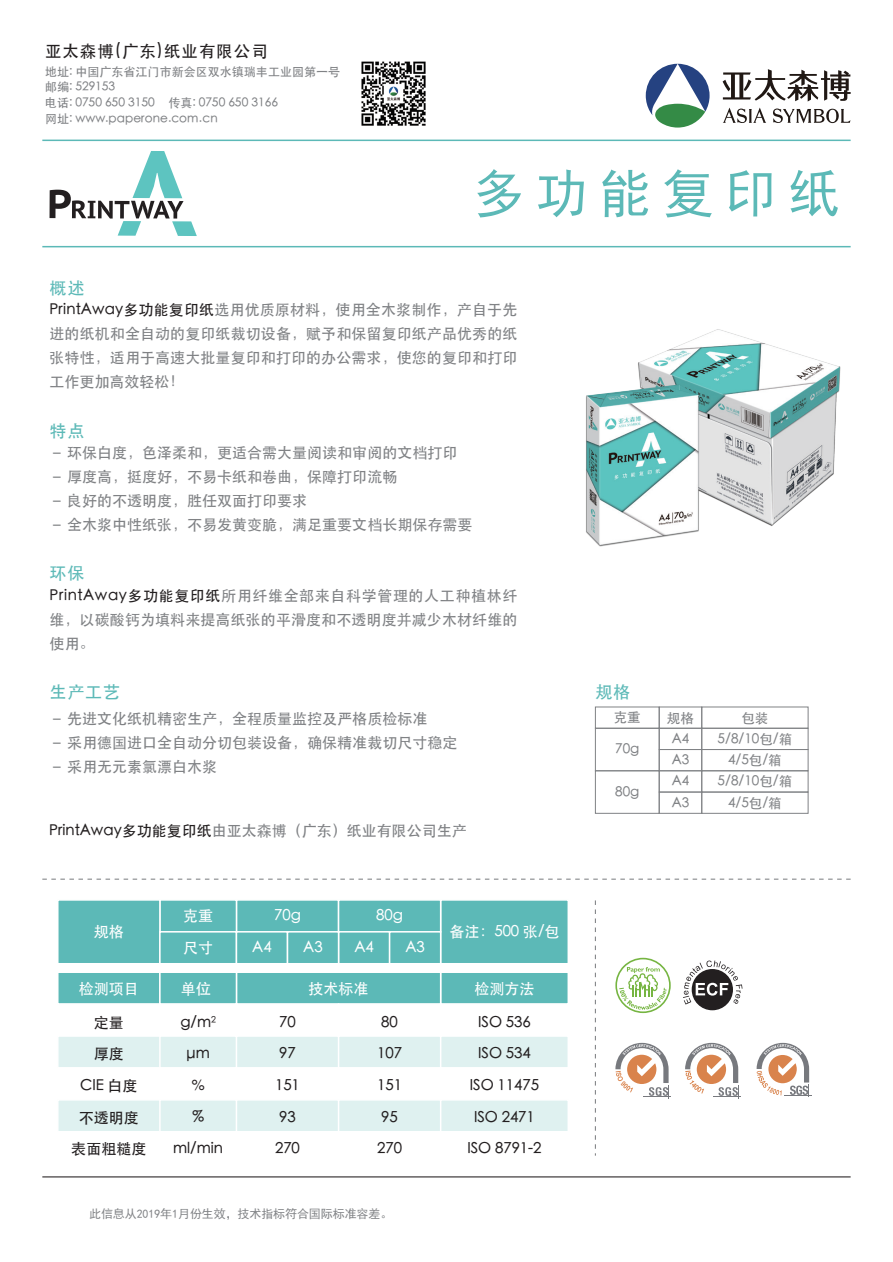
<style>
.page{position:relative;width:893px;height:1262px;background:#fff}
.page>*{position:absolute;margin:0;border:0;box-sizing:border-box;transform-origin:0 0}
.t1{font:52.5px "Sim Hei";letter-spacing:.2em;color:#5cb9b7}
.t2{font:500 17.1px "ST Heiti SC";letter-spacing:.05em;color:#5cb9b7}
.t3{font:500 16.5px "ST Heiti SC";letter-spacing:.06em;color:#231f20}
.t4{font:500 15px/24px "ST Heiti SC";color:#808285;text-align:justify}
.t5{font:500 15px/31.5px "ST Heiti SC";color:#231f20;text-align:center}
.t6{font:500 15px "ST Heiti SC";color:#fff}
.t7{font:500 13.5px/21.3px "ST Heiti SC";color:#808285;text-align:justify}
.t8{font:500 12px/14.4px "ST Heiti SC";color:#808285}
.t9{font:12px "Sim Hei";letter-spacing:-.01em;color:#808285}
.s1{color:#231f20}
</style>
<div class="page">
<hr style="left:42px;top:140px;width:808px;height:1px;background:#5cb9b7">
<hr style="left:42px;top:246px;width:808px;height:1px;background:#5cb9b7">
<svg style="left:645px;top:64px;width:64px;height:64px"></svg>
<svg style="left:773px;top:108px;width:77px;height:15px"></svg>
<svg style="left:723px;top:108px;width:43px;height:15px"></svg>
<svg style="left:722px;top:69px;width:128px;height:32px"></svg>
<img style="left:361px;top:61px;width:65px;height:65px">
<div style="left:658px;top:728px;width:44px;height:22px;border:1px solid #808285"></div>
<div style="left:701px;top:728px;width:107px;height:22px;border:1px solid #808285"></div>
<div style="left:595px;top:728px;width:64px;height:43px;border:1px solid #808285"></div>
<div style="left:658px;top:749px;width:44px;height:22px;border:1px solid #808285"></div>
<div style="left:701px;top:749px;width:107px;height:22px;border:1px solid #808285"></div>
<div style="left:658px;top:770px;width:44px;height:22px;border:1px solid #808285"></div>
<div style="left:701px;top:770px;width:107px;height:22px;border:1px solid #808285"></div>
<div style="left:595px;top:770px;width:64px;height:43px;border:1px solid #808285"></div>
<div style="left:658px;top:791px;width:44px;height:22px;border:1px solid #808285"></div>
<div style="left:701px;top:791px;width:107px;height:22px;border:1px solid #808285"></div>
<img style="left:586px;top:329px;width:255px;height:218px">
<svg style="left:50px;top:151px;width:147px;height:85px"></svg>
<svg style="left:42px;top:878px;width:808px;height:1px"></svg>
<hr style="left:42px;top:1176px;width:808px;height:1px;background:#231f20">
<svg style="left:683px;top:960px;width:59px;height:50px"></svg>
<svg style="left:615px;top:957px;width:55px;height:56px"></svg>
<svg style="left:615px;top:1042px;width:55px;height:56px"></svg>
<svg style="left:685px;top:1042px;width:55px;height:56px"></svg>
<svg style="left:756px;top:1042px;width:55px;height:54px"></svg>
<div style="left:440px;top:899px;width:129px;height:65px;background:#5cb9b7;border:2px solid #fff"></div>
<div style="left:236px;top:899px;width:103px;height:33px;background:#5cb9b7;border:2px solid #fff"></div>
<div style="left:338px;top:899px;width:103px;height:33px;background:#5cb9b7;border:2px solid #fff"></div>
<div style="left:440px;top:971px;width:129px;height:33px;background:#5cb9b7;border:2px solid #fff"></div>
<div style="left:440px;top:1003px;width:129px;height:33px;border:2px solid #fff"></div>
<div style="left:440px;top:1035px;width:129px;height:33px;background:#dff1f0;border:2px solid #fff"></div>
<div style="left:440px;top:1067px;width:129px;height:33px;border:2px solid #fff"></div>
<div style="left:440px;top:1099px;width:129px;height:33px;background:#dff1f0;border:2px solid #fff"></div>
<div style="left:57px;top:971px;width:104px;height:33px;background:#5cb9b7;border:2px solid #fff"></div>
<div style="left:236px;top:971px;width:205px;height:33px;background:#5cb9b7;border:2px solid #fff"></div>
<div style="left:159px;top:971px;width:78px;height:33px;background:#5cb9b7;border:2px solid #fff"></div>
<div style="left:159px;top:899px;width:78px;height:33px;background:#5cb9b7;border:2px solid #fff"></div>
<div style="left:57px;top:899px;width:104px;height:65px;background:#5cb9b7;border:2px solid #fff"></div>
<div style="left:159px;top:931px;width:78px;height:33px;background:#5cb9b7;border:2px solid #fff"></div>
<div style="left:159px;top:1003px;width:78px;height:33px;border:2px solid #fff"></div>
<div style="left:159px;top:1035px;width:78px;height:33px;background:#dff1f0;border:2px solid #fff"></div>
<div style="left:159px;top:1067px;width:78px;height:33px;border:2px solid #fff"></div>
<div style="left:159px;top:1099px;width:78px;height:33px;background:#dff1f0;border:2px solid #fff"></div>
<div style="left:57px;top:1003px;width:104px;height:33px;border:2px solid #fff"></div>
<div style="left:57px;top:1035px;width:104px;height:33px;background:#dff1f0;border:2px solid #fff"></div>
<div style="left:57px;top:1067px;width:104px;height:33px;border:2px solid #fff"></div>
<div style="left:57px;top:1099px;width:104px;height:33px;background:#dff1f0;border:2px solid #fff"></div>
<div style="left:236px;top:1003px;width:103px;height:33px;border:2px solid #fff"></div>
<div style="left:338px;top:1003px;width:103px;height:33px;border:2px solid #fff"></div>
<div style="left:236px;top:1035px;width:103px;height:33px;background:#dff1f0;border:2px solid #fff"></div>
<div style="left:338px;top:1035px;width:103px;height:33px;background:#dff1f0;border:2px solid #fff"></div>
<div style="left:236px;top:1067px;width:103px;height:33px;border:2px solid #fff"></div>
<div style="left:338px;top:1067px;width:103px;height:33px;border:2px solid #fff"></div>
<div style="left:236px;top:1099px;width:103px;height:33px;background:#dff1f0;border:2px solid #fff"></div>
<div style="left:338px;top:1099px;width:103px;height:33px;background:#dff1f0;border:2px solid #fff"></div>
<div style="left:338px;top:931px;width:52px;height:33px;background:#5cb9b7;border:2px solid #fff"></div>
<div style="left:389px;top:931px;width:52px;height:33px;background:#5cb9b7;border:2px solid #fff"></div>
<div style="left:236px;top:931px;width:52px;height:33px;background:#5cb9b7;border:2px solid #fff"></div>
<div style="left:287px;top:931px;width:52px;height:33px;background:#5cb9b7;border:2px solid #fff"></div>
<svg style="left:595px;top:900px;width:1px;height:255px"></svg>
<p class="t3" style="left:45px;top:42px;width:224px">亚太森博(广东)纸业有限公司</p>
<p class="t8" style="left:45px;top:65px;width:297px">地址: 中国广东省江门市新会区双水镇瑞丰工业园第一号邮编: 529153</p>
<p class="t8" style="left:45px;top:94px;width:234px;line-height:15.9px">电话: 0750 650 3150 传真: 0750 650 3166网址: www.paperone.com.cn</p>
<p class="t2" style="left:50px;top:278px;width:36px">概述</p>
<h1 class="t1" style="left:472px;top:167px;width:369px">多功能复印纸</h1>
<p class="t4" style="left:50px;top:297px;width:469px"><span class="s1">PrintAway多功能复印纸</span>选用优质原材料，使用全木浆制作，产自于先进的纸机和全自动的复印纸裁切设备，赋予和保留复印纸产品优秀的纸张特性，适用于高速大批量复印和打印的办公需求，使您的复印和打印工作更加高效轻松！</p>
<p class="t2" style="left:50px;top:421px;width:36px">特点</p>
<p class="t4" style="left:50px;top:440px;width:424px;text-align:left">－环保白度，色泽柔和，更适合需大量阅读和审阅的文档打印－厚度高，挺度好，不易卡纸和卷曲，保障打印流畅<br>－良好的不透明度，胜任双面打印要求<br>－全木浆中性纸张，不易发黄变脆，满足重要文档长期保存需要</p>
<p class="t2" style="left:50px;top:564px;width:36px">环保</p>
<p class="t4" style="left:50px;top:583px;width:469px"><span class="s1">PrintAway多功能复印纸</span>所用纤维全部来自科学管理的人工种植林纤维，以碳酸钙为填料来提高纸张的平滑度和不透明度并减少木材纤维的使用。</p>
<p class="t2" style="left:50px;top:683px;width:72px">生产工艺</p>
<p class="t4" style="left:50px;top:706px;width:409px;text-align:left">－先进文化纸机精密生产，全程质量监控及严格质检标准<br>－采用德国进口全自动分切包装设备，确保精准裁切尺寸稳定－采用无元素氯漂白木浆</p>
<p class="t4" style="left:49px;top:818px;width:419px"><span class="s1">PrintAway多功能复印纸</span>由亚太森博（广东）纸业有限公司生产</p>
<p class="t6" style="left:94px;top:923px;width:31px">规格</p>
<p class="t6" style="left:183px;top:907px;width:31px">克重</p>
<p class="t6" style="left:274px;top:907px;width:28px">70g</p>
<p class="t6" style="left:376px;top:907px;width:28px">80g</p>
<p class="t6" style="left:183px;top:939px;width:31px">尺寸</p>
<p class="t6" style="left:252px;top:939px;width:21px">A4</p>
<p class="t6" style="left:303px;top:939px;width:21px">A3</p>
<p class="t6" style="left:354px;top:939px;width:21px">A4</p>
<p class="t6" style="left:405px;top:939px;width:21px">A3</p>
<p class="t6" style="left:79px;top:980px;width:62px">检测项目</p>
<p class="t6" style="left:181px;top:980px;width:31px">单位</p>
<p class="t6" style="left:308px;top:980px;width:61px">技术标准</p>
<p class="t5" style="left:173px;top:1006px;width:51px">g/m<sup>2 </sup>µm<br>％<br>% ml/min</p>
<p class="t5" style="left:71px;top:1006px;width:76px">定量<br>厚度<br>CIE 白度不透明度表面粗糙度</p>
<p class="t5" style="left:275px;top:1006px;width:26px;text-align:left">70<br>97<br>151<br>93<br>270</p>
<p class="t5" style="left:377px;top:1006px;width:26px;text-align:left">80<br>107<br>151<br>95<br>270</p>
<p class="t9" style="left:89px;top:1207px;width:305px">此信息从2019年1月份生效，技术指标符合国际标准容差。</p>
<p class="t6" style="left:449px;top:923px;width:112px">备注：500 张/包</p>
<p class="t6" style="left:474px;top:980px;width:61px">检测方法</p>
<p class="t5" style="left:467px;top:1006px;width:76px">ISO 536<br>ISO 534<br>ISO 11475<br>ISO 2471<br>ISO 8791-2</p>
<p class="t2" style="left:595px;top:683px;width:36px">规格</p>
<p class="t7" style="left:613px;top:706px;width:28px">克重</p>
<p class="t7" style="left:615px;top:738px;width:26px">70g</p>
<p class="t7" style="left:671px;top:728px;width:19px">A4<br>A3<br>A4<br>A3</p>
<p class="t7" style="left:717px;top:728px;width:76px;text-align:center">5/8/10包/箱<br>4/5包/箱<br>5/8/10包/箱<br>4/5包/箱</p>
<p class="t7" style="left:667px;top:706px;width:28px">规格</p>
<p class="t7" style="left:741px;top:706px;width:29px">包装</p>
<p class="t7" style="left:615px;top:781px;width:26px">80g</p>
</div>
